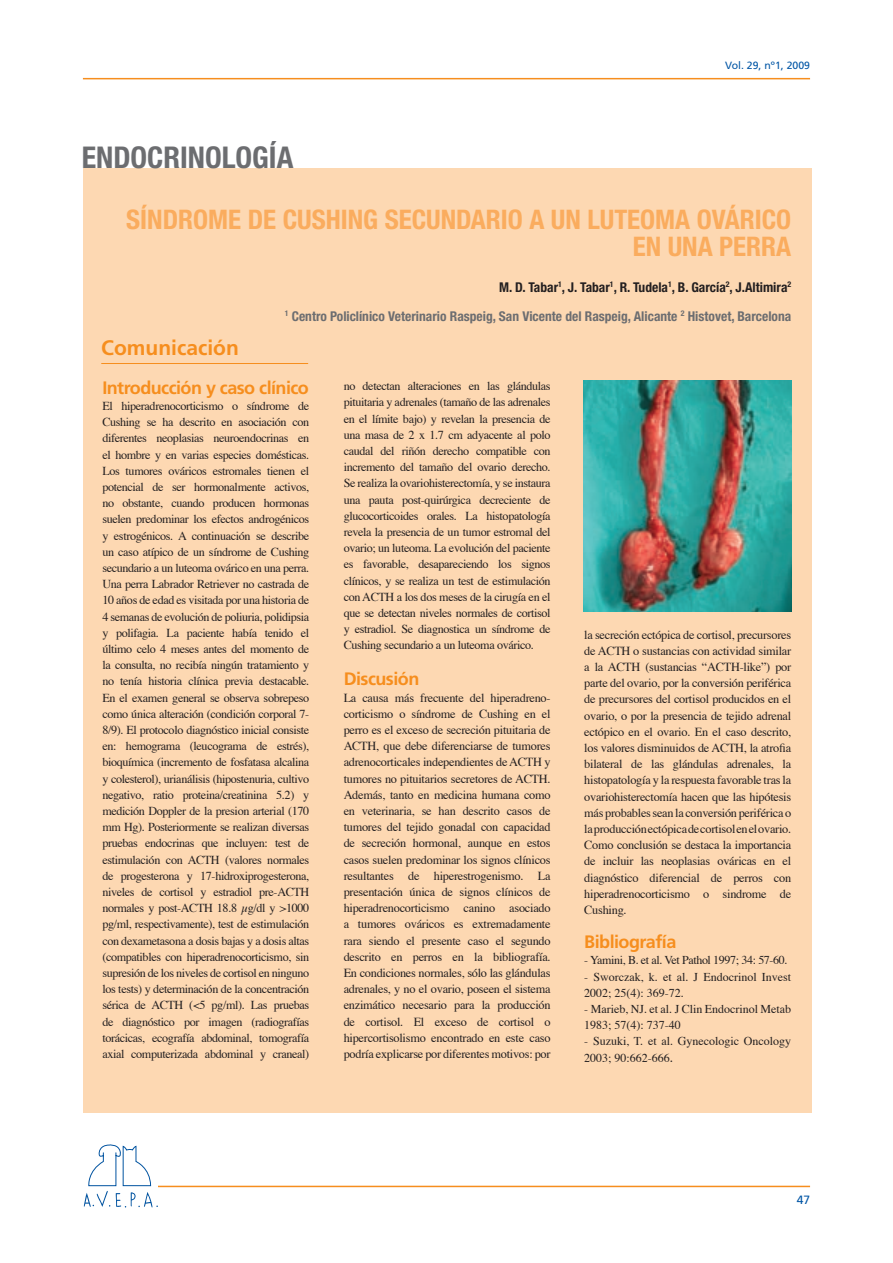
<style>
.page{position:relative;width:893px;height:1263px;background:#fff}
.page>*{position:absolute;margin:0;border:0;box-sizing:border-box;transform-origin:0 0}
.t1{font:700 condensed 30px "Helvetica Neue LT Std";color:#6c6d70}
.t2{font:700 condensed 27px/27px "Helvetica Neue LT Std";color:#faac5e}
.t3{font:700 21px "Frutiger";color:#f68e1e}
.t4{font:700 18px "Frutiger";letter-spacing:-.03em;color:#f68e1e}
.t5{font:700 condensed 13.5px/29px "Helvetica Neue LT Std";color:#6c6d70;text-align:right}
.t6{font:12.3px/16.2px "Times";letter-spacing:-.02em;color:#231f20;text-align:justify}
.t7{font:12.15px/16.2px "Times";letter-spacing:-.03em;color:#231f20;text-align:justify}
.t8{font:12px/16.2px "Times";color:#231f20}
.t9{font:12px "Times";letter-spacing:-.03em;color:#231f20}
.t10{font:12px "Frutiger";color:#0155a5}
.t11{font:10.5px "Frutiger";color:#0155a5}
.s1{color:#231f20}
.s2{font-size:13.5px}
</style>
<div class="page">
<hr style="left:158px;top:1186px;width:652px;height:1px;background:#f68e1e">
<hr style="left:83px;top:78px;width:727px;height:1px;background:#f68e1e">
<svg style="left:84px;top:1144px;width:74px;height:63px"></svg>
<div style="left:83px;top:168px;width:729px;height:944px;background:#fdd8b2"></div>
<hr style="left:101px;top:363px;width:207px;height:1px;background:#f68e1e">
<img style="left:584px;top:380px;width:207px;height:232px">
<p class="t11" style="left:725px;top:59px;width:86px">Vol. 29, nº1, 2009</p>
<h1 class="t1" style="left:82px;top:139px;width:213px">Endocrinología</h1>
<h2 class="t2" style="left:126px;top:206px;width:344px">SÍNDROME DE CUSHING SECUNDARIO</h2>
<h2 class="t2" style="left:633px;top:206px;width:158px;text-indent:-103px">A UN LUTEOMA OVÁRI CO<br>EN UNA PERRA</h2>
<p class="t5" style="left:285px;top:272px;width:508px"><span class="s1">M. D. Tabar</span><sup>1</sup><span class="s1">, J. Tabar</span><sup>1</sup><span class="s1">, R. Tudela</span><sup>1</sup><span class="s1">, B. García</span><sup>2</sup><span class="s1">, J.Altimira</span><sup>2<br></sup><sup>1</sup> Centro Policlínico Veterinario Raspeig, San Vicente del Raspeig, Alicante <sup>2</sup> Histovet, Barcelona</p>
<h3 class="t3" style="left:101px;top:335px;width:139px">Comunicación</h3>
<h3 class="t4" style="left:102px;top:377px;width:208px">Introducción y caso clínico</h3>
<p class="t7" style="left:102px;top:397px;width:208px">El hiperadrenocorticismo o síndrome de Cushing se ha descrito en asociación con diferentes neoplasias neuroendocrinas en el hombre y en varias especies domésticas.<br>Los tumores ováricos estromales tienen el potencial de ser hormonalmente activos, no obstante, cuando producen hormonas suelen predominar los efectos androgénicos y estrogénicos. A continuación se describe un caso atípico de un síndrome de Cushing secundario a un luteoma ovárico en una perra.<br>Una perra Labrador Retriever no castrada de 10 años de edad es visitada por una historia de 4 semanas de evolución de poliuria, polidipsia y polifagia. La paciente había tenido el último celo 4 meses antes del momento de la consulta, no recibía ningún tratamiento y no tenía historia clínica previa destacable.<br>En el examen general se observa sobrepeso como única alteración (condición corporal 7- 8/9). El protocolo diagnóstico inicial consiste en: hemograma (leucograma de estrés), bioquímica (incremento de fosfatasa alcalina y colesterol), urianálisis (hipostenuria, cultivo negativo, ratio proteina/creatinina 5.2) y medición Doppler de la presion arterial (170 mm Hg). Posteriormente se realizan diversas pruebas endocrinas que incluyen: test de estimulación con ACTH (valores normales de progesterona y 17-hidroxiprogesterona, niveles de cortisol y estradiol pre-ACTH normales y post-ACTH 18.8 µg/dl y &gt;1000 pg/ml, respectivamente), test de estimulación con dexametasona a dosis bajas y a dosis altas (compatibles con hiperadrenocorticismo, sin supresión de los niveles de cortisol en ninguno los tests) y determinación de la concentración sérica de ACTH (&lt;5 pg/ml). Las pruebas de diagnóstico por imagen (radiografías torácicas, ecografía abdominal, tomografía axial computerizada abdominal y craneal)</p>
<p class="t7" style="left:344px;top:377px;width:208px">no detectan alteraciones en las glándulas pituitaria y adrenales (tamaño de las adrenales en el límite bajo) y revelan la presencia de una masa de 2 x 1.7 cm adyacente al polo caudal del riñón derecho compatible con incremento del tamaño del ovario derecho.<br>Se realiza la ovariohisterectomía, y se instaura una pauta post-quirúrgica decreciente de glucocorticoides orales. La histopatología revela la presencia de un tumor estromal del ovario; un luteoma. La evolución del paciente es favorable, desapareciendo los signos clínicos, y se realiza un test de estimulación con ACTH a los dos meses de la cirugía en el que se detectan niveles normales de cortisol y estradiol. Se diagnostica un síndrome de Cushing secundario a un luteoma ovárico.</p>
<h3 class="t4" style="left:344px;top:669px;width:77px">Discusión</h3>
<p class="t6" style="left:344px;top:688px;width:208px">La causa más frecuente del hiperadreno&shy;corticismo o síndrome de Cushing en el perro es el exceso de secreción pituitaria de ACTH, que debe diferenciarse de tumores adrenocorticales independientes de ACTH y tumores no pituitarios secretores de ACTH.<br>Además, tanto en medicina humana como en veterinaria, se han descrito casos de tumores del tejido gonadal con capacidad de secreción hormonal, aunque en estos casos suelen predominar los signos clínicos resultantes de hiperestrogenismo. La presentación única de signos clínicos de hiperadrenocorticismo canino asociado a tumores ováricos es extremadamente rara siendo el presente caso el segundo descrito en perros en la bibliografía.<br>En condiciones normales, sólo las glándulas adrenales, y no el ovario, poseen el sistema enzimático necesario para la producción de cortisol. El exceso de cortisol o hipercortisolismo encontrado en este caso podría explicarse por diferentes motivos: por</p>
<p class="t6" style="left:584px;top:625px;width:208px">la secreción ectópica de cortisol, precursores de ACTH o sustancias con actividad similar a la ACTH (sustancias “ACTH-like”) por parte del ovario, por la conversión periférica de precursores del cortisol producidos en el ovario, o por la presencia de tejido adrenal ectópico en el ovario. En el caso descrito, los valores disminuidos de ACTH, la atrofia bilateral de las glándulas adrenales, la histopatología y la respuesta favorable tras la ovariohisterectomía hacen que las hipótesis más probables sean la conversión periférica o la producción ectópica de cortisol en el ovario.<br>Como conclusión se destaca la importancia de incluir las neoplasias ováricas en el diagnóstico diferencial de perros con hiperadrenocorticismo o sindrome de Cushing.</p>
<h3 class="t4" style="left:584px;top:931px;width:94px">Bibliografía</h3>
<p class="t9" style="left:584px;top:949px;width:205px">- Yamini, B. et al. Vet Pathol 1997; 34: 57-60.</p>
<p class="t8" style="left:584px;top:967px;width:208px">- Sworczak, k. et al. J Endocrinol Invest<br>2002; 25(4): 369-72.</p>
<p class="t8" style="left:584px;top:1000px;width:208px">- Marieb, NJ. et al. J Clin Endocrinol Metab<br>1983; 57(4): 737-40</p>
<p class="t8" style="left:584px;top:1032px;width:208px">- Suzuki, T. et al. Gynecologic Oncology<br>2003; 90:662-666<span class="s2">.</span></p>
<p class="t10" style="left:797px;top:1193px;width:15px">47</p>
</div>
